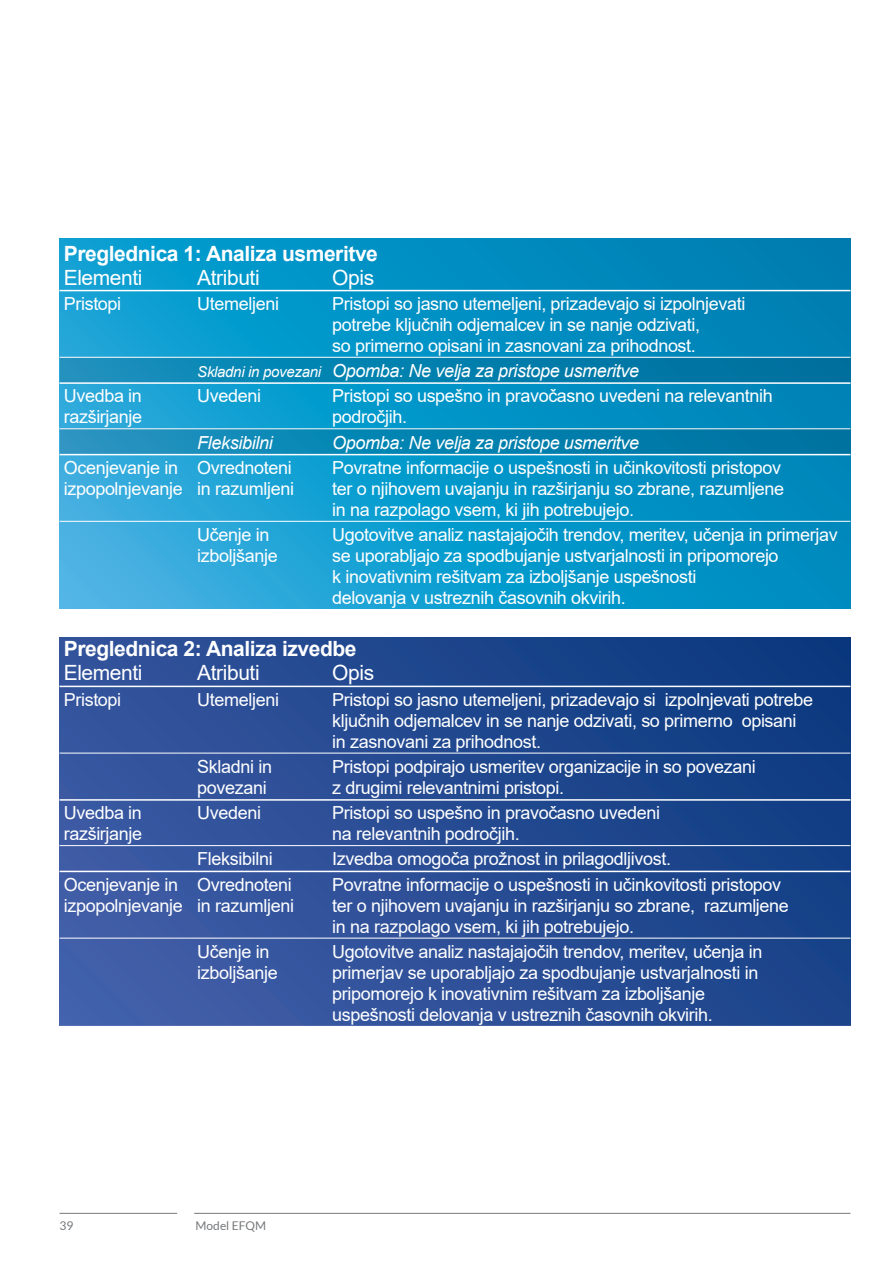
<style>
.page{position:relative;width:893px;height:1263px;background:#fff}
.page>*{position:absolute;margin:0;border:0;box-sizing:border-box;transform-origin:0 0}
.t1{font:700 21px "Arial";letter-spacing:-.02em;color:#fff}
.t2{font:21px "Arial";letter-spacing:-.02em;color:#fff}
.t3{font:18px/21px "Arial";letter-spacing:-.02em;color:#fff}
.t4{font:italic 18px "Arial";letter-spacing:-.02em;color:#fff}
.t5{font:12px "Lato";color:#76787b}
.s1{font-size:15px}
</style>
<div class="page">
<hr style="left:60px;top:1213px;width:117px;height:1px;background:#76787b">
<hr style="left:194px;top:1213px;width:656px;height:1px;background:#76787b">
<svg style="left:60px;top:239px;width:790px;height:370px;background:#0c96c9"></svg>
<div style="left:60px;top:638px;width:790px;height:388px;background:linear-gradient(to right,#3e5ba4,#123e84)"></div>
<svg style="left:60px;top:358px;width:790px;height:24px;background:#057fad"></svg>
<svg style="left:60px;top:429px;width:790px;height:25px;background:#0d84b1"></svg>
<hr style="left:60px;top:290px;width:790px;height:1px;background:#fff">
<hr style="left:60px;top:357px;width:790px;height:1px;background:#fff">
<hr style="left:60px;top:382px;width:790px;height:2px;background:#fff">
<hr style="left:60px;top:428px;width:790px;height:1px;background:#fff">
<hr style="left:60px;top:454px;width:790px;height:1px;background:#fff">
<hr style="left:60px;top:521px;width:790px;height:1px;background:#fff">
<hr style="left:60px;top:686px;width:790px;height:1px;background:#fff">
<hr style="left:60px;top:753px;width:790px;height:1px;background:#fff">
<hr style="left:60px;top:799px;width:790px;height:2px;background:#fff">
<hr style="left:60px;top:845px;width:790px;height:1px;background:#fff">
<hr style="left:60px;top:871px;width:790px;height:1px;background:#fff">
<hr style="left:60px;top:938px;width:790px;height:1px;background:#fff">
<p class="t1" style="left:64px;top:238px;width:316px">Preglednica 1: Analiza usmeritve</p>
<p class="t2" style="left:64px;top:263px;width:80px">Elementi</p>
<p class="t2" style="left:197px;top:263px;width:64px">Atributi</p>
<p class="t2" style="left:332px;top:263px;width:43px">Opis</p>
<p class="t3" style="left:64px;top:293px;width:59px">Pristopi</p>
<p class="t3" style="left:197px;top:293px;width:83px">Utemeljeni</p>
<p class="t3" style="left:332px;top:293px;width:414px">Pristopi so jasno utemeljeni, prizadevajo si izpolnjevati potrebe ključnih odjemalcev in se nanje odzivati,<br>so primerno opisani in zasnovani za prihodnost.</p>
<p class="t4" style="left:197px;top:359px;width:443px"><span class="s1">Skladni in povezani</span> Opomba: Ne velja za pristope usmeritve</p>
<p class="t3" style="left:64px;top:385px;width:80px">Uvedba in</p>
<p class="t3" style="left:197px;top:385px;width:65px">Uvedeni</p>
<p class="t3" style="left:332px;top:385px;width:442px">Pristopi so uspešno in pravočasno uvedeni na relevantnih</p>
<p class="t3" style="left:64px;top:406px;width:80px">razširjanje</p>
<p class="t3" style="left:332px;top:406px;width:76px">področjih.</p>
<p class="t4" style="left:197px;top:431px;width:77px">Fleksibilni</p>
<p class="t4" style="left:332px;top:431px;width:308px">Opomba: Ne velja za pristope usmeritve</p>
<p class="t3" style="left:64px;top:457px;width:229px">Ocenjevanje in Ovrednoteni</p>
<p class="t3" style="left:332px;top:457px;width:450px">Povratne informacije o uspešnosti in učinkovitosti pristopov</p>
<p class="t3" style="left:64px;top:478px;width:232px">izpopolnjevanje in razumljeni</p>
<p class="t3" style="left:332px;top:478px;width:453px">ter o njihovem uvajanju in razširjanju so zbrane, razumljene in na razpolago vsem, ki jih potrebujejo.</p>
<p class="t3" style="left:197px;top:524px;width:74px">Učenje in</p>
<p class="t3" style="left:332px;top:524px;width:507px">Ugotovitve analiz nastajajočih trendov, meritev, učenja in primerjav</p>
<p class="t3" style="left:197px;top:545px;width:82px">izboljšanje</p>
<p class="t3" style="left:332px;top:545px;width:448px">se uporabljajo za spodbujanje ustvarjalnosti in pripomorejo k inovativnim rešitvam za izboljšanje uspešnosti<br>delovanja v ustreznih časovnih okvirih.</p>
<p class="t1" style="left:64px;top:634px;width:294px">Preglednica 2: Analiza izvedbe</p>
<p class="t2" style="left:64px;top:658px;width:80px">Elementi</p>
<p class="t2" style="left:197px;top:658px;width:64px">Atributi</p>
<p class="t2" style="left:332px;top:658px;width:43px">Opis</p>
<p class="t3" style="left:64px;top:689px;width:59px">Pristopi</p>
<p class="t3" style="left:197px;top:689px;width:83px">Utemeljeni</p>
<p class="t3" style="left:332px;top:689px;width:482px">Pristopi so jasno utemeljeni, prizadevajo si izpolnjevati potrebe ključnih odjemalcev in se nanje odzivati, so primerno opisani in zasnovani za prihodnost.</p>
<p class="t3" style="left:197px;top:756px;width:76px">Skladni in</p>
<p class="t3" style="left:332px;top:756px;width:425px">Pristopi podpirajo usmeritev organizacije in so povezani</p>
<p class="t3" style="left:197px;top:777px;width:71px">povezani</p>
<p class="t3" style="left:332px;top:777px;width:233px">z drugimi relevantnimi pristopi.</p>
<p class="t3" style="left:64px;top:802px;width:80px">Uvedba in</p>
<p class="t3" style="left:197px;top:802px;width:65px">Uvedeni</p>
<p class="t3" style="left:332px;top:802px;width:329px">Pristopi so uspešno in pravočasno uvedeni</p>
<p class="t3" style="left:64px;top:823px;width:80px">razširjanje</p>
<p class="t3" style="left:332px;top:823px;width:189px">na relevantnih področjih.</p>
<p class="t3" style="left:197px;top:848px;width:77px">Fleksibilni</p>
<p class="t3" style="left:332px;top:848px;width:340px">Izvedba omogoča prožnost in prilagodljivost.</p>
<p class="t3" style="left:64px;top:874px;width:229px">Ocenjevanje in Ovrednoteni</p>
<p class="t3" style="left:332px;top:874px;width:450px">Povratne informacije o uspešnosti in učinkovitosti pristopov</p>
<p class="t3" style="left:64px;top:895px;width:232px">izpopolnjevanje in razumljeni</p>
<p class="t3" style="left:332px;top:895px;width:458px">ter o njihovem uvajanju in razširjanju so zbrane, razumljene in na razpolago vsem, ki jih potrebujejo.</p>
<p class="t3" style="left:197px;top:941px;width:74px">Učenje in</p>
<p class="t3" style="left:332px;top:941px;width:431px">Ugotovitve analiz nastajajočih trendov, meritev, učenja in</p>
<p class="t3" style="left:197px;top:962px;width:82px">izboljšanje</p>
<p class="t3" style="left:332px;top:962px;width:428px">primerjav se uporabljajo za spodbujanje ustvarjalnosti in pripomorejo k inovativnim rešitvam za izboljšanje uspešnosti delovanja v ustreznih časovnih okvirih.</p>
<p class="t5" style="left:60px;top:1219px;width:15px">39</p>
<p class="t5" style="left:196px;top:1219px;width:72px">Model EFQM</p>
</div>
